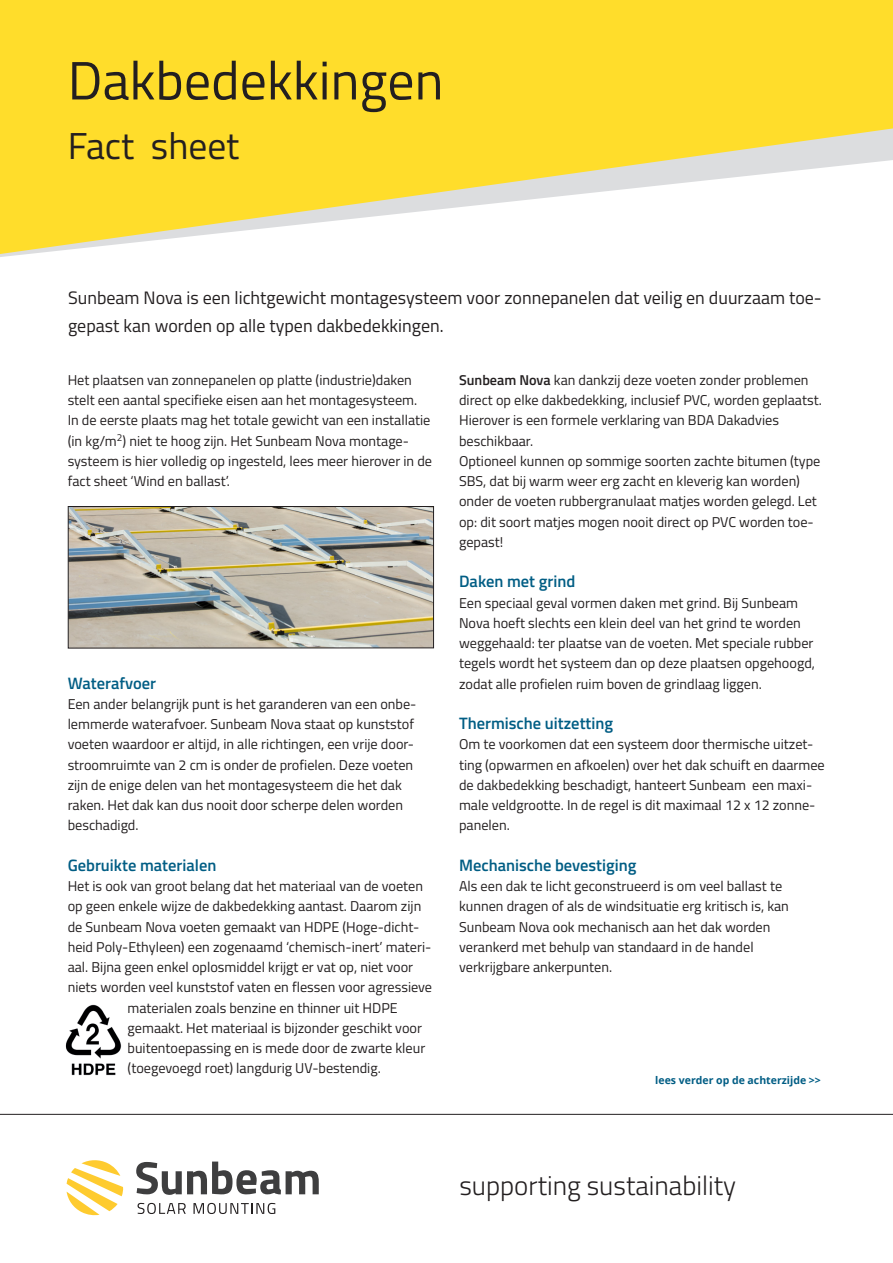
<style>
.page{position:relative;width:893px;height:1263px;background:#fff}
.page>*{position:absolute;margin:0;border:0;box-sizing:border-box;transform-origin:0 0}
.t1{font:54px "Titillium Web";color:#231f20}
.t2{font:37.5px "Titillium Web";color:#231f20}
.t3{font:300 27px "Titillium Web";color:#231f20}
.t4{font:18px/28.5px "Titillium Web";color:#231f20}
.t5{font:600 16.5px "Titillium Web";color:#005d84}
.t6{font:14.25px/20.2px "Titillium Web";color:#231f20}
.t7{font:700 10.5px "Open Sans";color:#005d84}
.s1{font-weight:600}
</style>
<div class="page">
<div style="left:0;top:0;width:893px;height:123px;background:#ffdd2b"></div>
<svg style="left:0;top:123px;width:893px;height:134px;fill:#ffdd2b"></svg>
<hr style="left:0;top:1114px;width:893px;height:1px;background:#231f20">
<svg style="left:136px;top:1161px;width:183px;height:34px"></svg>
<svg style="left:138px;top:1203px;width:48px;height:11px"></svg>
<svg style="left:193px;top:1203px;width:82px;height:11px"></svg>
<svg style="left:67px;top:1160px;width:56px;height:56px"></svg>
<img style="left:70px;top:508px;width:362px;height:138px">
<div style="left:68px;top:506px;width:366px;height:142px;border:1px solid #231f20"></div>
<img style="left:65px;top:1004px;width:57px;height:72px">
<h1 class="t1" style="left:68px;top:38px;width:377px">Dakbedekkingen</h1>
<h2 class="t2" style="left:68px;top:117px;width:173px">Fact sheet</h2>
<p class="t4" style="left:68px;top:283px;width:755px">Sunbeam Nova is een lichtgewicht montagesysteem voor zonnepanelen dat veilig en duurzaam toe&shy;gepast kan worden op alle typen dakbedekkingen.</p>
<p class="t6" style="left:68px;top:369px;width:366px">Het plaatsen van zonnepanelen op platte (industrie)daken stelt een aantal specifieke eisen aan het montagesysteem.<br>In de eerste plaats mag het totale gewicht van een installatie (in kg/m<sup>2</sup>) niet te hoog zijn. Het Sunbeam Nova montage&shy;systeem is hier volledig op ingesteld, lees meer hierover in de fact sheet ‘Wind en ballast’.</p>
<p class="t5" style="left:68px;top:670px;width:90px">Waterafvoer</p>
<p class="t6" style="left:68px;top:693px;width:350px">Een ander belangrijk punt is het garanderen van een onbe&shy;lemmerde waterafvoer. Sunbeam Nova staat op kunststof voeten waardoor er altijd, in alle richtingen, een vrije door&shy;stroomruimte van 2 cm is onder de profielen. Deze voeten zijn de enige delen van het montagesysteem die het dak raken. Het dak kan dus nooit door scherpe delen worden beschadigd.</p>
<p class="t5" style="left:68px;top:852px;width:150px">Gebruikte materialen</p>
<p class="t6" style="left:68px;top:876px;width:357px">Het is ook van groot belang dat het materiaal van de voeten</p>
<p class="t6" style="left:68px;top:896px;width:355px">op geen enkele wijze de dakbedekking aantast. Daarom zijn</p>
<p class="t6" style="left:68px;top:916px;width:353px">de Sunbeam Nova voeten gemaakt van HDPE (Hoge-dicht-</p>
<p class="t6" style="left:68px;top:936px;width:365px">heid Poly-Ethyleen) een zogenaamd ‘chemisch-inert’ materi-</p>
<p class="t6" style="left:68px;top:957px;width:347px">aal. Bijna geen enkel oplosmiddel krijgt er vat op, niet voor</p>
<p class="t6" style="left:68px;top:977px;width:366px">niets worden veel kunststof vaten en flessen voor agressieve</p>
<p class="t6" style="left:128px;top:997px;width:272px">materialen zoals benzine en thinner uit HDPE</p>
<p class="t6" style="left:128px;top:1017px;width:296px">gemaakt. Het materiaal is bijzonder geschikt voor</p>
<p class="t6" style="left:128px;top:1038px;width:299px">buitentoepassing en is mede door de zwarte kleur</p>
<p class="t6" style="left:128px;top:1058px;width:255px">(toegevoegd roet) langdurig UV-bestendig.</p>
<p class="t6" style="left:459px;top:369px;width:364px"><span class="s1">Sunbeam Nova</span> kan dankzij deze voeten zonder problemen direct op elke dakbedekking, inclusief PVC, worden geplaatst.<br>Hierover is een formele verklaring van BDA Dakadvies beschikbaar.<br>Optioneel kunnen op sommige soorten zachte bitumen (type SBS, dat bij warm weer erg zacht en kleverig kan worden) onder de voeten rubbergranulaat matjes worden gelegd. Let op: dit soort matjes mogen nooit direct op PVC worden toe&shy;gepast!</p>
<p class="t5" style="left:459px;top:569px;width:118px">Daken met grind</p>
<p class="t6" style="left:459px;top:592px;width:357px">Een speciaal geval vormen daken met grind. Bij Sunbeam Nova hoeft slechts een klein deel van het grind te worden weggehaald: ter plaatse van de voeten. Met speciale rubber tegels wordt het systeem dan op deze plaatsen opgehoogd, zodat alle profielen ruim boven de grindlaag liggen.</p>
<p class="t5" style="left:459px;top:710px;width:156px">Thermische uitzetting</p>
<p class="t6" style="left:459px;top:734px;width:367px">Om te voorkomen dat een systeem door thermische uitzet&shy;ting (opwarmen en afkoelen) over het dak schuift en daarmee de dakbedekking beschadigt, hanteert Sunbeam een maxi&shy;male veldgrootte. In de regel is dit maximaal 12 x 12 zonne&shy;panelen.</p>
<p class="t5" style="left:459px;top:852px;width:179px">Mechanische bevestiging</p>
<p class="t6" style="left:459px;top:876px;width:331px">Als een dak te licht geconstrueerd is om veel ballast te kunnen dragen of als de windsituatie erg kritisch is, kan Sunbeam Nova ook mechanisch aan het dak worden verankerd met behulp van standaard in de handel verkrijgbare ankerpunten.</p>
<p class="t7" style="left:655px;top:1073px;width:167px">lees verder op de achterzijde &gt;&gt;</p>
<h3 class="t3" style="left:459px;top:1164px;width:278px">supporting sustainability</h3>
</div>
